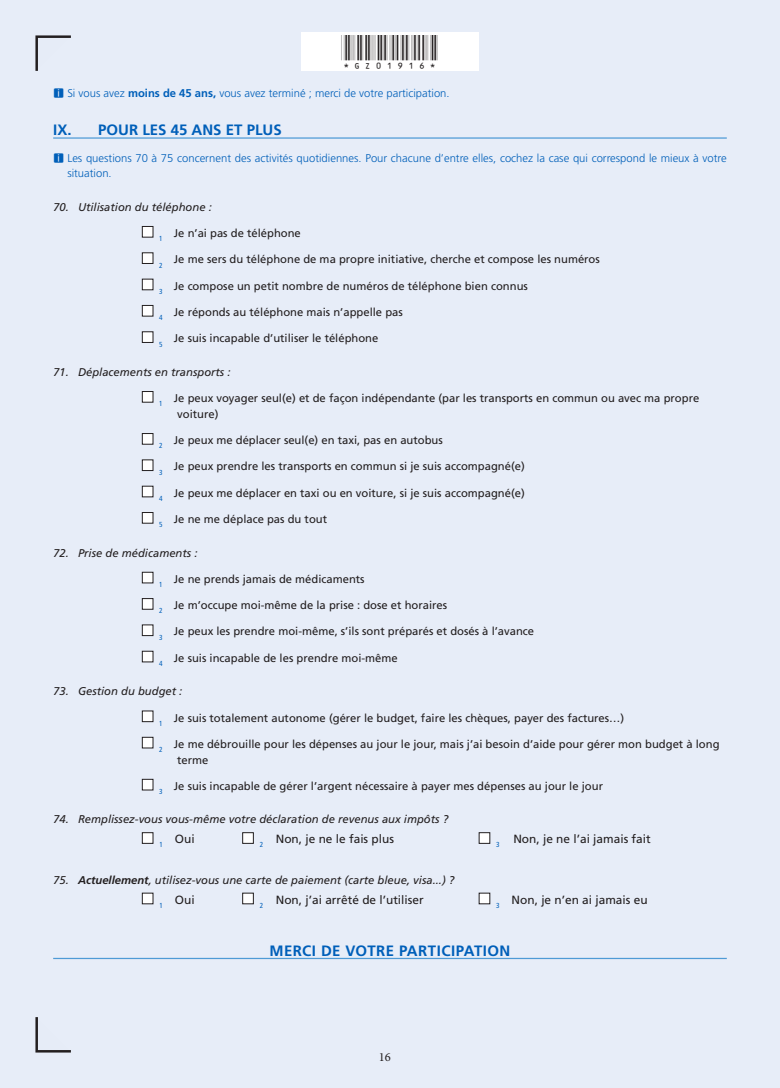
<style>
.page{position:relative;width:780px;height:1088px;background:#e7edf8}
.page>*{position:absolute;margin:0;border:0;box-sizing:border-box;transform-origin:0 0}
.t1{font:33.75px "C39 Hr P24 Dh Tt";color:#231f20}
.t2{font:700 15px "Frutiger";letter-spacing:.025em;color:#005fb9}
.t3{font:700 15px "Frutiger";letter-spacing:.005em;color:#005fb9}
.t4{font:12.5px "Minion Pro";color:#231f20}
.t5{font:11.88px "Frutiger";color:#231f20}
.t6{font:11.25px/15.8px "Frutiger";color:#231f20}
.t7{font:italic 11.25px "Frutiger";color:#231f20}
.t8{font:300 11.25px/15.8px "Frutiger";color:#005fb9}
.s1{font-family:"Meiryo UI";font-weight:400}
.s2{font-weight:700}
</style>
<div class="page">
<svg style="left:35px;top:35px;width:36px;height:36px"></svg>
<svg style="left:35px;top:1017px;width:36px;height:36px"></svg>
<div style="left:301px;top:32px;width:177px;height:39px;background:#fff"></div>
<hr style="left:53px;top:137px;width:673px;height:2px;background:#4f9bd6">
<svg style="left:141px;top:226px;width:13px;height:12px"></svg>
<svg style="left:141px;top:252px;width:13px;height:12px"></svg>
<svg style="left:141px;top:278px;width:13px;height:13px"></svg>
<svg style="left:141px;top:304px;width:13px;height:13px"></svg>
<svg style="left:141px;top:331px;width:13px;height:12px"></svg>
<svg style="left:141px;top:391px;width:13px;height:12px"></svg>
<svg style="left:141px;top:433px;width:13px;height:12px"></svg>
<svg style="left:141px;top:459px;width:13px;height:12px"></svg>
<svg style="left:141px;top:485px;width:13px;height:13px"></svg>
<svg style="left:141px;top:512px;width:13px;height:12px"></svg>
<svg style="left:141px;top:571px;width:13px;height:13px"></svg>
<svg style="left:141px;top:598px;width:13px;height:12px"></svg>
<svg style="left:141px;top:624px;width:13px;height:12px"></svg>
<svg style="left:141px;top:650px;width:13px;height:13px"></svg>
<svg style="left:141px;top:710px;width:13px;height:13px"></svg>
<svg style="left:141px;top:736px;width:13px;height:13px"></svg>
<svg style="left:141px;top:778px;width:13px;height:13px"></svg>
<svg style="left:141px;top:832px;width:13px;height:12px"></svg>
<svg style="left:242px;top:832px;width:12px;height:12px"></svg>
<svg style="left:478px;top:832px;width:13px;height:12px"></svg>
<svg style="left:141px;top:892px;width:13px;height:13px"></svg>
<svg style="left:242px;top:892px;width:12px;height:13px"></svg>
<svg style="left:478px;top:892px;width:13px;height:13px"></svg>
<hr style="left:53px;top:958px;width:673px;height:1px;background:#4f9bd6">
<h1 class="t1" style="left:341px;top:35px;width:99px">*GZ01916*</h1>
<p class="t8" style="left:53px;top:85px;width:398px"><span class="s1">ㅈ</span> Si vous avez <span class="s2">moins de 45 ans,</span> vous avez terminé ; merci de votre participation.</p>
<h2 class="t3" style="left:53px;top:121px;width:230px">IX. POUR LES 45 ANS ET PLUS</h2>
<p class="t8" style="left:67px;top:150px;width:661px;text-indent:-14px"><span class="s1">ㅈ</span> Les questions 70 à 75 concernent des activités quotidiennes. Pour chacune d’entre elles, cochez la case qui correspond le mieux à votre situation.</p>
<p class="t7" style="left:53px;top:200px;width:160px">70. Utilisation du téléphone :</p>
<p class="t6" style="left:159px;top:225px;width:143px"><sub>1</sub> Je n’ai pas de téléphone</p>
<p class="t6" style="left:159px;top:252px;width:442px"><sub>2</sub> Je me sers du téléphone de ma propre initiative, cherche et compose les numéros</p>
<p class="t6" style="left:159px;top:278px;width:370px"><sub>3</sub> Je compose un petit nombre de numéros de téléphone bien connus</p>
<p class="t6" style="left:159px;top:304px;width:245px"><sub>4</sub> Je réponds au téléphone mais n’appelle pas</p>
<p class="t6" style="left:159px;top:331px;width:221px"><sub>5</sub> Je suis incapable d’utiliser le téléphone</p>
<p class="t7" style="left:53px;top:365px;width:179px">71. Déplacements en transports :</p>
<p class="t6" style="left:177px;top:390px;width:523px;text-indent:-18px"><sub>1</sub> Je peux voyager seul(e) et de façon indépendante (par les transports en commun ou avec ma propre voiture)</p>
<p class="t6" style="left:159px;top:432px;width:285px"><sub>2</sub> Je peux me déplacer seul(e) en taxi, pas en autobus</p>
<p class="t6" style="left:159px;top:459px;width:367px"><sub>3</sub> Je peux prendre les transports en commun si je suis accompagné(e)</p>
<p class="t6" style="left:159px;top:485px;width:367px"><sub>4</sub> Je peux me déplacer en taxi ou en voiture, si je suis accompagné(e)</p>
<p class="t6" style="left:159px;top:511px;width:169px"><sub>5</sub> Je ne me déplace pas du tout</p>
<p class="t7" style="left:53px;top:546px;width:146px">72. Prise de médicaments :</p>
<p class="t6" style="left:159px;top:571px;width:207px"><sub>1</sub> Je ne prends jamais de médicaments</p>
<p class="t6" style="left:159px;top:597px;width:289px"><sub>2</sub> Je m’occupe moi-même de la prise : dose et horaires</p>
<p class="t6" style="left:159px;top:624px;width:376px"><sub>3</sub> Je peux les prendre moi-même, s’ils sont préparés et dosés à l’avance</p>
<p class="t6" style="left:159px;top:650px;width:240px"><sub>4</sub> Je suis incapable de les prendre moi-même</p>
<p class="t7" style="left:53px;top:685px;width:131px">73. Gestion du budget :</p>
<p class="t6" style="left:159px;top:710px;width:466px"><sub>1</sub> Je suis totalement autonome (gérer le budget, faire les chèques, payer des factures…)</p>
<p class="t6" style="left:177px;top:736px;width:544px;text-indent:-18px"><sub>2</sub> Je me débrouille pour les dépenses au jour le jour, mais j’ai besoin d’aide pour gérer mon budget à long terme</p>
<p class="t6" style="left:159px;top:778px;width:445px"><sub>3</sub> Je suis incapable de gérer l’argent nécessaire à payer mes dépenses au jour le jour</p>
<p class="t7" style="left:53px;top:813px;width:396px">74. Remplissez-vous vous-même votre déclaration de revenus aux impôts ?</p>
<p class="t5" style="left:159px;top:832px;width:37px"><sub>1</sub> Oui</p>
<p class="t5" style="left:260px;top:832px;width:136px"><sub>2</sub> Non, je ne le fais plus</p>
<p class="t5" style="left:496px;top:832px;width:156px"><sub>3</sub> Non, je ne l’ai jamais fait</p>
<p class="t7" style="left:53px;top:873px;width:403px">75. <span class="s2">Actuellement</span>, utilisez-vous une carte de paiement (carte bleue, visa...) ?</p>
<p class="t5" style="left:159px;top:892px;width:37px"><sub>1</sub> Oui</p>
<p class="t5" style="left:260px;top:892px;width:165px"><sub>2</sub> Non, j’ai arrêté de l’utiliser</p>
<p class="t5" style="left:496px;top:892px;width:153px"><sub>3</sub> Non, je n’en ai jamais eu</p>
<h2 class="t2" style="left:269px;top:942px;width:242px">MERCI DE VOTRE PARTICIPATION</h2>
<p class="t4" style="left:378px;top:1048px;width:13px">16</p>
</div>
